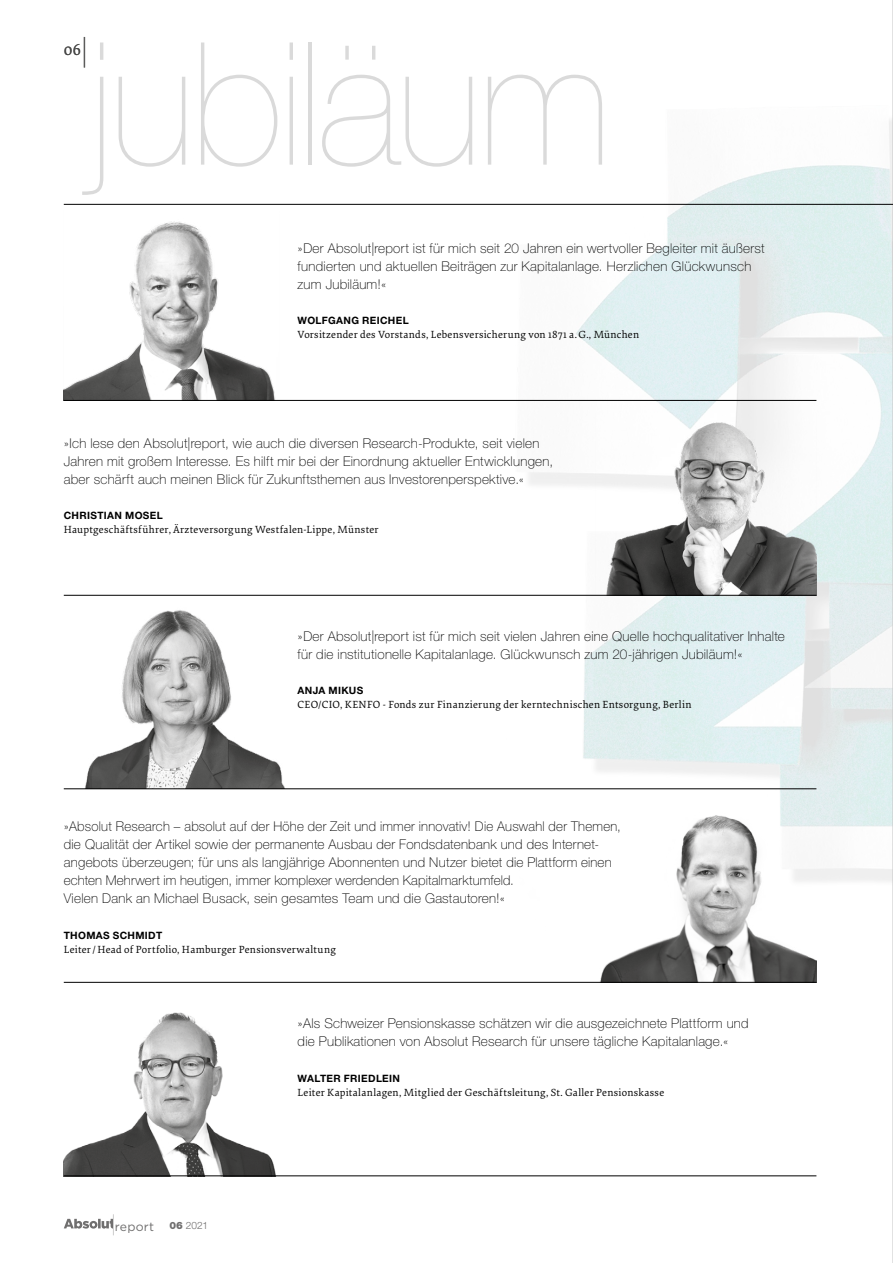
<style>
.page{position:relative;width:893px;height:1263px;background:#fff}
.page>*{position:absolute;margin:0;border:0;box-sizing:border-box;transform-origin:0 0}
.t1{font:200 171px "Helvetica Neue LT Pro";letter-spacing:-.02em;color:#dadada}
.t2{font:100 13.5px/18px "Helvetica Neue LT Pro";letter-spacing:.02em;color:#000}
.t3{font:12.3px "Gotham";letter-spacing:.02em;color:#706f6f}
.t4{font:10.8px "Elena";letter-spacing:.025em;color:#000}
.t5{font:700 10.2px "Helvetica Neue LT Pro";letter-spacing:.035em;color:#000}
.t6{font:300 10.05px "Helvetica Neue LT Pro";color:#706f6f}
.s1{font-weight:900}
</style>
<div class="page">
<svg style="left:64px;top:1218px;width:49px;height:11px"></svg>
<img style="left:387px;top:120px;width:505px;height:863px">
<img style="left:64px;top:221px;width:216px;height:179px">
<img style="left:596px;top:413px;width:220px;height:182px">
<img style="left:64px;top:1012px;width:212px;height:163px">
<img style="left:64px;top:594px;width:234px;height:194px">
<img style="left:583px;top:812px;width:233px;height:170px">
<hr style="left:64px;top:595px;width:752px;height:1px;background:#000">
<hr style="left:64px;top:788px;width:752px;height:1px;background:#000">
<hr style="left:64px;top:982px;width:752px;height:1px;background:#000">
<hr style="left:64px;top:1175px;width:752px;height:1px;background:#000">
<hr style="left:64px;top:400px;width:752px;height:1px;background:#000">
<hr style="left:892px;top:0;width:1px;height:1263px;background:#c6c6c6">
<hr style="left:64px;top:204px;width:829px;height:1px;background:#000">
<h1 class="t1" style="left:91px;top:4px;width:522px">jubiläum</h1>
<p class="t2" style="left:298px;top:239px;width:469px">»Der Absolut|report ist für mich seit 20 Jahren ein wertvoller Begleiter mit äußerst fundierten und aktuellen Beiträgen zur Kapitalanlage. Herzlichen Glückwunsch zum Jubiläum!«</p>
<p class="t5" style="left:298px;top:314px;width:113px">WOLFGANG REICHEL</p>
<p class="t4" style="left:298px;top:327px;width:343px">Vorsitzender des Vorstands, Lebensversicherung von 1871 a. G., München</p>
<p class="t2" style="left:64px;top:434px;width:491px">»Ich lese den Absolut|report, wie auch die diversen Research-Produkte, seit vielen<br>Jahren mit großem Interesse. Es hilft mir bei der Einordnung aktueller Entwicklungen, aber schärft auch meinen Blick für Zukunftsthemen aus Investorenperspektive.«</p>
<p class="t5" style="left:64px;top:509px;width:101px">CHRISTIAN MOSEL</p>
<p class="t4" style="left:64px;top:522px;width:316px">Hauptgeschäftsführer, Ärzteversorgung Westfalen-Lippe, Münster</p>
<p class="t2" style="left:298px;top:627px;width:489px">»Der Absolut|report ist für mich seit vielen Jahren eine Quelle hochqualitativer Inhalte für die institutionelle Kapitalanlage. Glückwunsch zum 20-jährigen Jubiläum!«</p>
<p class="t5" style="left:298px;top:684px;width:67px">ANJA MIKUS</p>
<p class="t4" style="left:298px;top:697px;width:395px">CEO/CIO, KENFO - Fonds zur Finanzierung der kerntechnischen Entsorgung, Berlin</p>
<p class="t2" style="left:64px;top:817px;width:559px">»Absolut Research – absolut auf der Höhe der Zeit und immer innovativ! Die Auswahl der Themen, die Qualität der Artikel sowie der permanente Ausbau der Fondsdatenbank und des Internet&shy;angebots überzeugen; für uns als langjährige Abonnenten und Nutzer bietet die Plattform einen echten Mehrwert im heutigen, immer komplexer werdenden Kapitalmarktumfeld.<br>Vielen Dank an Michael Busack, sein gesamtes Team und die Gastautoren!«</p>
<p class="t5" style="left:64px;top:929px;width:100px">THOMAS SCHMIDT</p>
<p class="t4" style="left:64px;top:942px;width:274px">Leiter/Head of Portfolio, Hamburger Pensionsverwaltung</p>
<p class="t3" style="left:115px;top:1219px;width:41px">report</p>
<p class="t6" style="left:169px;top:1219px;width:40px"><span class="s1">06</span> 2021</p>
<p class="t2" style="left:298px;top:1014px;width:453px">»Als Schweizer Pensionskasse schätzen wir die ausgezeichnete Plattform und die Publikationen von Absolut Research für unsere tägliche Kapitalanlage.«</p>
<p class="t5" style="left:298px;top:1072px;width:104px">WALTER FRIEDLEIN</p>
<p class="t4" style="left:298px;top:1085px;width:368px">Leiter Kapitalanlagen, Mitglied der Geschäftsleitung, St. Galler Pensionskasse</p>
</div>
